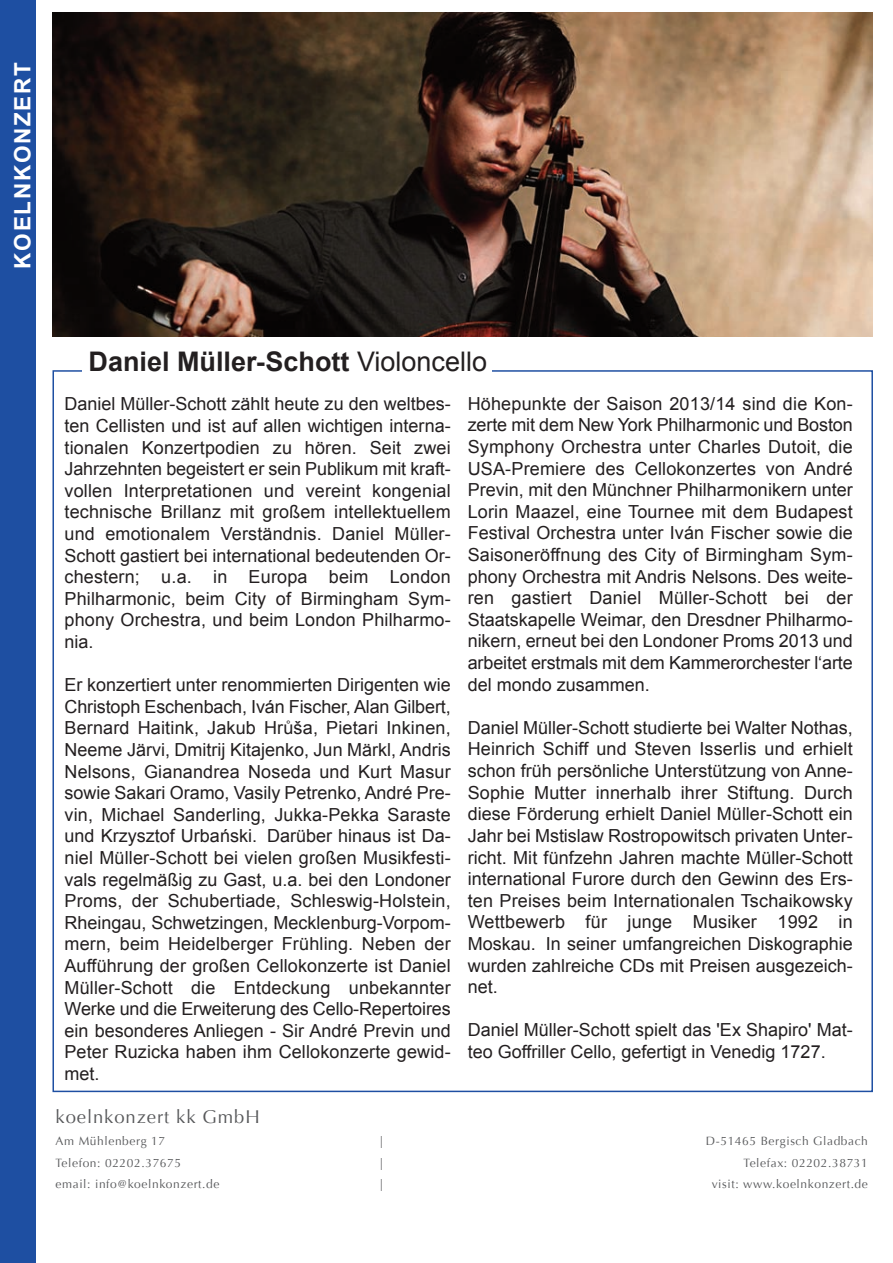
<style>
.page{position:relative;width:893px;height:1263px;background:#fff}
.page>*{position:absolute;margin:0;border:0;box-sizing:border-box;transform-origin:0 0}
.t1{font:700 27px "Arial";color:#231f20}
.t2{font:700 22.5px "Arial";letter-spacing:.075em;color:#fff}
.t3{font:18.45px "Optima";letter-spacing:.05em;color:#57585a}
.t4{font:18px/21.6px "Arial";color:#231f20;text-align:justify}
.t5{font:12px/21.6px "Optima";letter-spacing:.05em;color:#57585a;text-align:right}
.s1{font-weight:400}
</style>
<div class="page">
<div style="left:0;top:0;width:35px;height:1263px;background:#1e4fa2"></div>
<img style="left:52px;top:12px;width:820px;height:324px">
<p class="t2" style="left:10px;top:268px;width:208px;rotate:-90deg">KOELNKONZERT</p>
<h1 class="t1" style="left:88px;top:346px;width:400px">Daniel Müller-Schott <span class="s1">Violoncello</span></h1>
<p class="t4" style="left:64px;top:393px;width:388px">Daniel Müller-Schott zählt heute zu den weltbes&shy;ten Cellisten und ist auf allen wichtigen interna&shy;tionalen Konzertpodien zu hören. Seit zwei Jahrzehnten begeistert er sein Publikum mit kraft&shy;vollen Interpretationen und vereint kongenial technische Brillanz mit großem intellektuellem und emotionalem Verständnis. Daniel Müller-Schott gastiert bei international bedeutenden Or&shy;chestern; u.a. in Europa beim London Philharmonic, beim City of Birmingham Sym&shy;phony Orchestra, und beim London Philharmo&shy;nia.</p>
<p class="t4" style="left:64px;top:674px;width:388px">Er konzertiert unter renommierten Dirigenten wie Christoph Eschenbach, Iván Fischer, Alan Gilbert, Bernard Haitink, Jakub Hrůša, Pietari Inkinen, Neeme Järvi, Dmitrij Kitajenko, Jun Märkl, Andris Nelsons, Gianandrea Noseda und Kurt Masur sowie Sakari Oramo, Vasily Petrenko, André Pre&shy;vin, Michael Sanderling, Jukka-Pekka Saraste und Krzysztof Urbański. Darüber hinaus ist Da&shy;niel Müller-Schott bei vielen großen Musikfesti&shy;vals regelmäßig zu Gast, u.a. bei den Londoner Proms, der Schubertiade, Schleswig-Holstein, Rheingau, Schwetzingen, Mecklenburg-Vorpom&shy;mern, beim Heidelberger Frühling. Neben der Aufführung der großen Cellokonzerte ist Daniel Müller-Schott die Entdeckung unbekannter Werke und die Erweiterung des Cello-Repertoires ein besonderes Anliegen - Sir André Previn und Peter Ruzicka haben ihm Cellokonzerte gewid&shy;met.</p>
<p class="t4" style="left:468px;top:393px;width:387px">Höhepunkte der Saison 2013/14 sind die Kon&shy;zerte mit dem New York Philharmonic und Boston Symphony Orchestra unter Charles Dutoit, die USA-Premiere des Cellokonzertes von André Previn, mit den Münchner Philharmonikern unter Lorin Maazel, eine Tournee mit dem Budapest Festival Orchestra unter Iván Fischer sowie die Saisoneröffnung des City of Birmingham Sym&shy;phony Orchestra mit Andris Nelsons. Des weite&shy;ren gastiert Daniel Müller-Schott bei der Staatskapelle Weimar, den Dresdner Philharmo&shy;nikern, erneut bei den Londoner Proms 2013 und arbeitet erstmals mit dem Kammerorchester l‘arte del mondo zusammen.</p>
<p class="t4" style="left:468px;top:717px;width:387px">Daniel Müller-Schott studierte bei Walter Nothas, Heinrich Schiff und Steven Isserlis und erhielt schon früh persönliche Unterstützung von Anne-Sophie Mutter innerhalb ihrer Stiftung. Durch diese Förderung erhielt Daniel Müller-Schott ein Jahr bei Mstislaw Rostropowitsch privaten Unter&shy;richt. Mit fünfzehn Jahren machte Müller-Schott international Furore durch den Gewinn des Ers&shy;ten Preises beim Internationalen Tschaikowsky Wettbewerb für junge Musiker 1992 in Moskau. In seiner umfangreichen Diskographie wurden zahlreiche CDs mit Preisen ausgezeich&shy;net.</p>
<p class="t4" style="left:468px;top:1019px;width:387px">Daniel Müller-Schott spielt das 'Ex Shapiro' Mat&shy;teo Goffriller Cello, gefertigt in Venedig 1727.</p>
<p class="t3" style="left:56px;top:1106px;width:206px">koelnkonzert kk GmbH</p>
<p class="t5" style="left:56px;top:1130px;width:111px">Am Mühlenberg 17</p>
<p class="t5" style="left:380px;top:1130px;width:5px">|</p>
<p class="t5" style="left:56px;top:1152px;width:127px">Telefon: 02202.37675</p>
<p class="t5" style="left:380px;top:1152px;width:5px">|</p>
<p class="t5" style="left:56px;top:1173px;width:165px">email: info@koelnkonzert.de</p>
<p class="t5" style="left:380px;top:1173px;width:5px">|</p>
<p class="t5" style="left:706px;top:1130px;width:164px">D-51465 Bergisch Gladbach<br>Telefax: 02202.38731<br>visit: www.koelnkonzert.de</p>
</div>
